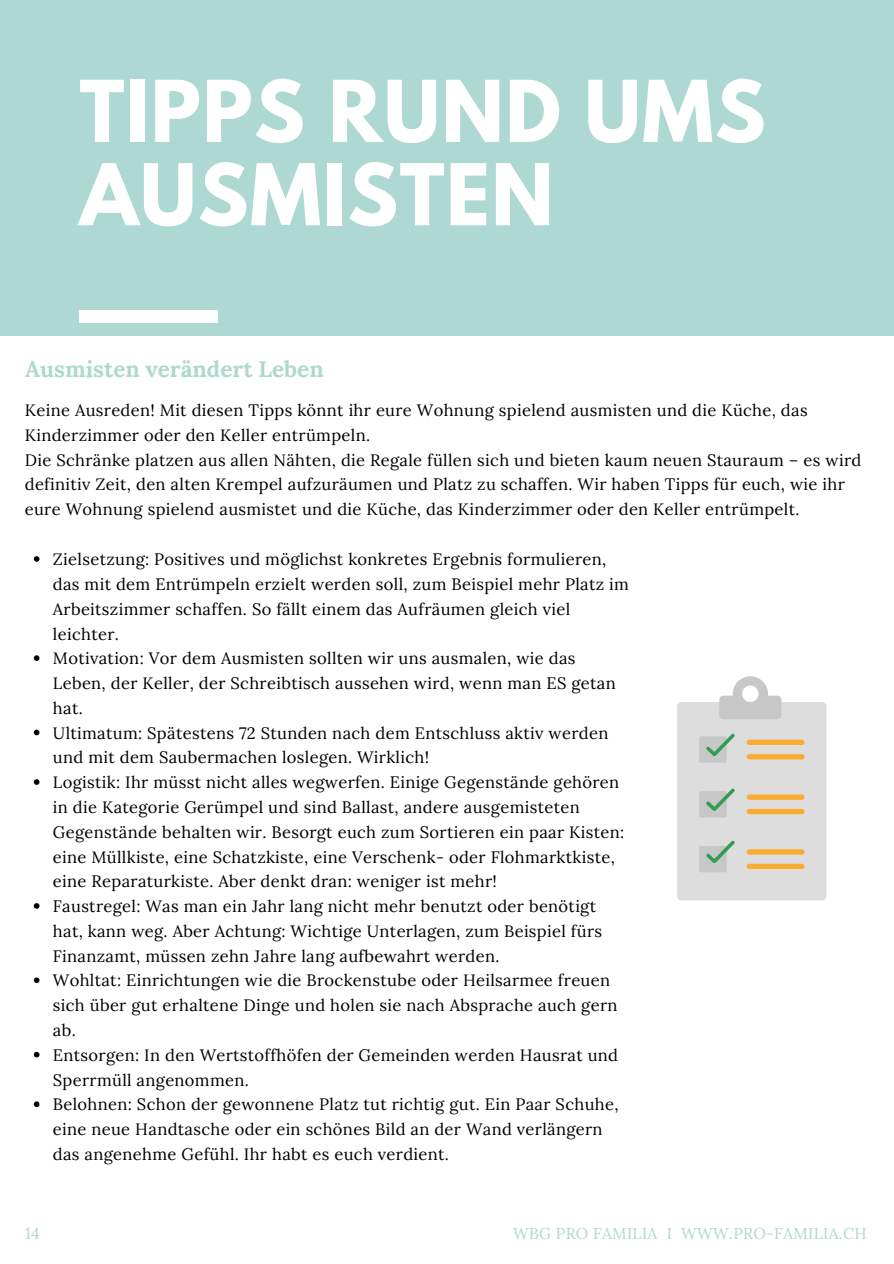
<style>
.page{position:relative;width:894px;height:1264px;background:#fff}
.page>*{position:absolute;margin:0;border:0;box-sizing:border-box;transform-origin:0 0}
.t1{font:700 75.3px "League Spartan";letter-spacing:.02em;color:#fff}
.t2{font:700 22.5px "Lora";color:#add9ce}
.t3{font:16.5px/24.8px "Lora";letter-spacing:.02em;color:#000}
.t4{font:15.75px "Lora";letter-spacing:.02em;color:#add9d2}
</style>
<div class="page">
<div style="left:0;top:0;width:893px;height:335px;background:#add9d2"></div>
<div style="left:79px;top:310px;width:139px;height:12px;background:#fff"></div>
<div style="left:677px;top:702px;width:149px;height:198px;background:#dedddd;border-radius:4px"></div>
<div style="left:698px;top:736px;width:28px;height:26px;background:#c8c7c7;border-radius:2px"></div>
<div style="left:746px;top:739px;width:58px;height:6px;background:#f9ad30;border-radius:3px"></div>
<div style="left:746px;top:754px;width:58px;height:5px;background:#f9ad30;border-radius:3px"></div>
<div style="left:698px;top:791px;width:28px;height:26px;background:#c8c7c7;border-radius:2px"></div>
<div style="left:746px;top:794px;width:58px;height:5px;background:#f9ad30;border-radius:3px"></div>
<div style="left:746px;top:809px;width:58px;height:5px;background:#f9ad30;border-radius:3px"></div>
<div style="left:698px;top:846px;width:28px;height:26px;background:#c8c7c7;border-radius:2px"></div>
<div style="left:746px;top:849px;width:58px;height:5px;background:#f9ad30;border-radius:3px"></div>
<div style="left:746px;top:863px;width:58px;height:6px;background:#f9ad30;border-radius:3px"></div>
<svg style="left:719px;top:676px;width:62px;height:43px"></svg>
<svg style="left:706px;top:733px;width:29px;height:26px"></svg>
<svg style="left:706px;top:788px;width:29px;height:26px"></svg>
<svg style="left:706px;top:840px;width:29px;height:26px"></svg>
<svg style="left:34px;top:556px;width:5px;height:6px"></svg>
<svg style="left:34px;top:655px;width:5px;height:6px"></svg>
<svg style="left:34px;top:729px;width:5px;height:6px"></svg>
<svg style="left:34px;top:779px;width:5px;height:5px"></svg>
<svg style="left:34px;top:903px;width:5px;height:5px"></svg>
<svg style="left:34px;top:977px;width:5px;height:6px"></svg>
<svg style="left:34px;top:1051px;width:5px;height:6px"></svg>
<svg style="left:34px;top:1101px;width:5px;height:5px"></svg>
<p class="t1" style="left:79px;top:74px;width:687px">TIPPS RUND UMS</p>
<p class="t1" style="left:79px;top:157px;width:475px">AUSMISTEN</p>
<p class="t2" style="left:25px;top:355px;width:300px">Ausmisten verändert Leben</p>
<p class="t3" style="left:25px;top:398px;width:784px">Keine Ausreden! Mit diesen Tipps könnt ihr eure Wohnung spielend ausmisten und die Küche, das<br>Kinderzimmer oder den Keller entrümpeln.</p>
<p class="t3" style="left:25px;top:447px;width:837px">Die Schränke platzen aus allen Nähten, die Regale füllen sich und bieten kaum neuen Stauraum – es wird definitiv Zeit, den alten Krempel aufzuräumen und Platz zu schaffen. Wir haben Tipps für euch, wie ihr eure Wohnung spielend ausmistet und die Küche, das Kinderzimmer oder den Keller entrümpelt.</p>
<p class="t3" style="left:53px;top:546px;width:577px">Zielsetzung: Positives und möglichst konkretes Ergebnis formulieren, das mit dem Entrümpeln erzielt werden soll, zum Beispiel mehr Platz im Arbeitszimmer schaffen. So fällt einem das Aufräumen gleich viel leichter.</p>
<p class="t3" style="left:53px;top:646px;width:564px">Motivation: Vor dem Ausmisten sollten wir uns ausmalen, wie das<br>Leben, der Keller, der Schreibtisch aussehen wird, wenn man ES getan hat.</p>
<p class="t3" style="left:53px;top:720px;width:556px">Ultimatum: Spätestens 72 Stunden nach dem Entschluss aktiv werden und mit dem Saubermachen loslegen. Wirklich!</p>
<p class="t3" style="left:53px;top:769px;width:572px">Logistik: Ihr müsst nicht alles wegwerfen. Einige Gegenstände gehören in die Kategorie Gerümpel und sind Ballast, andere ausgemisteten Gegenstände behalten wir. Besorgt euch zum Sortieren ein paar Kisten: eine Müllkiste, eine Schatzkiste, eine Verschenk- oder Flohmarktkiste, eine Reparaturkiste. Aber denkt dran: weniger ist mehr!</p>
<p class="t3" style="left:53px;top:893px;width:550px">Faustregel: Was man ein Jahr lang nicht mehr benutzt oder benötigt hat, kann weg. Aber Achtung: Wichtige Unterlagen, zum Beispiel fürs<br>Finanzamt, müssen zehn Jahre lang aufbewahrt werden.</p>
<p class="t3" style="left:53px;top:968px;width:566px">Wohltat: Einrichtungen wie die Brockenstube oder Heilsarmee freuen sich über gut erhaltene Dinge und holen sie nach Absprache auch gern ab.</p>
<p class="t3" style="left:53px;top:1042px;width:566px">Entsorgen: In den Wertstoffhöfen der Gemeinden werden Hausrat und<br>Sperrmüll angenommen.</p>
<p class="t3" style="left:53px;top:1091px;width:567px">Belohnen: Schon der gewonnene Platz tut richtig gut. Ein Paar Schuhe, eine neue Handtasche oder ein schönes Bild an der Wand verlängern das angenehme Gefühl. Ihr habt es euch verdient.</p>
<p class="t4" style="left:25px;top:1222px;width:16px">14</p>
<p class="t4" style="left:513px;top:1222px;width:355px">WBG PRO FAMILIA I WWW.PRO-FAMILIA.CH</p>
</div>
